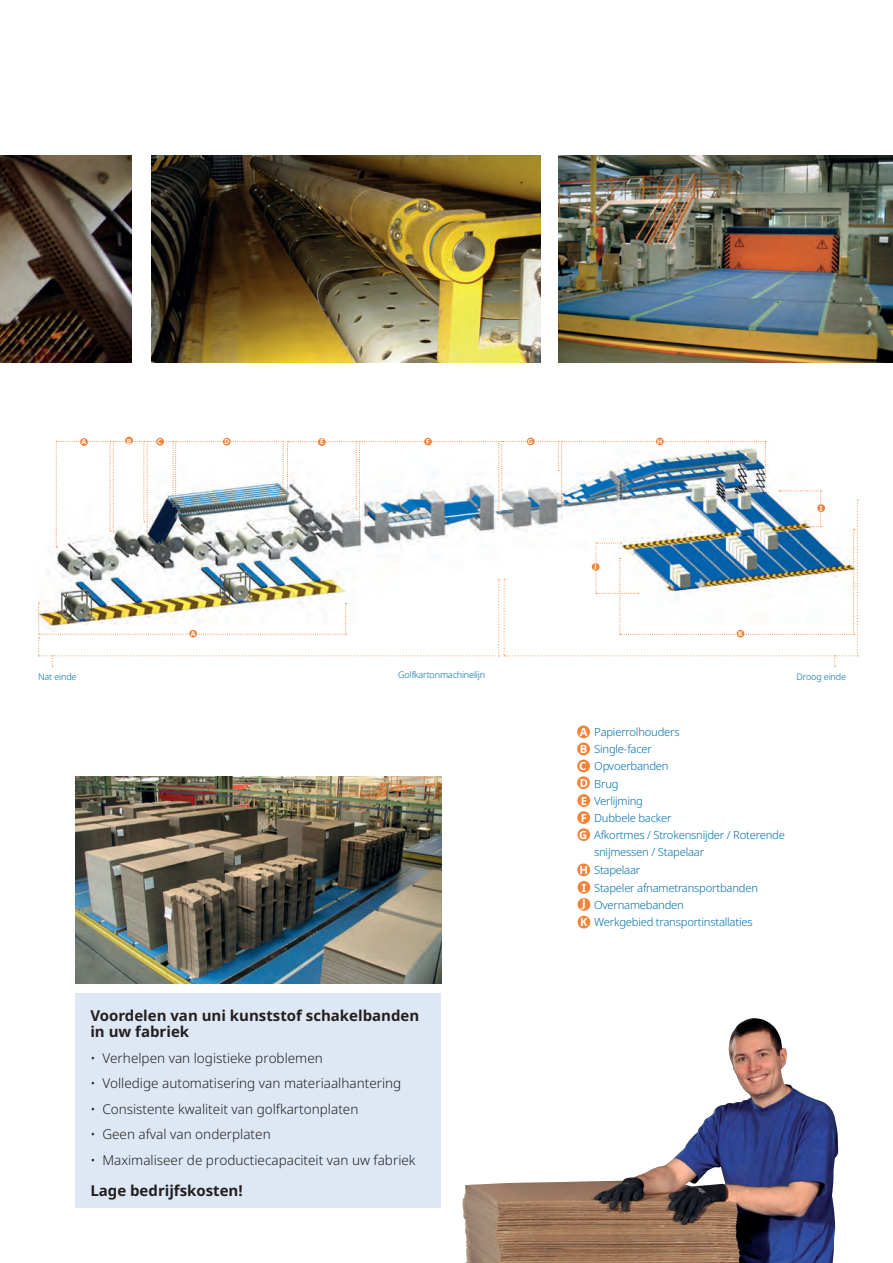
<style>
.page{position:relative;width:893px;height:1263px;background:#fff}
.page>*{position:absolute;margin:0;border:0;box-sizing:border-box;transform-origin:0 0}
.Brottext{font:700 15px/16.5px "Noto Sans";color:#231f20}
.Brottext-2{font:300 13.5px "Noto Sans";color:#231f20}
.Bullet_Point{font:300 11.25px "Noto Sans";letter-spacing:-.02em;color:#006faf}
.Copytext_Fr_light__9{font:700 11.25px "Noto Sans";color:#fff}
.Bullet_Point-2{font:300 9.15px "Noto Sans";letter-spacing:-.02em;color:#006faf}
.Copytext_Fr_light__9-2{font:700 6.75px "Noto Sans";color:#fff}
</style>
<div class="page">
<img style="left:463px;top:1018px;width:375px;height:245px">
<img style="left:558px;top:155px;width:335px;height:207px">
<img style="left:151px;top:155px;width:389px;height:207px">
<div style="left:156px;top:438px;width:8px;height:7px;background:#f48238;border-radius:50%"></div>
<div style="left:223px;top:438px;width:8px;height:8px;background:#f48238;border-radius:50%"></div>
<div style="left:125px;top:437px;width:8px;height:7px;background:#f48238;border-radius:50%"></div>
<svg style="left:80px;top:438px;width:8px;height:8px"></svg>
<svg style="left:318px;top:438px;width:8px;height:8px"></svg>
<div style="left:424px;top:438px;width:8px;height:7px;background:#f48238;border-radius:50%"></div>
<div style="left:656px;top:438px;width:8px;height:7px;background:#f48238;border-radius:50%"></div>
<img style="left:38px;top:441px;width:820px;height:226px">
<div style="left:527px;top:438px;width:8px;height:7px;background:#f48238;border-radius:50%"></div>
<img style="left:0;top:155px;width:132px;height:207px">
<img style="left:75px;top:777px;width:366px;height:207px">
<div style="left:75px;top:993px;width:366px;height:215px;background:#dee8f4"></div>
<div style="left:577px;top:725px;width:13px;height:13px;background:#f48238;border-radius:50%"></div>
<div style="left:577px;top:760px;width:13px;height:12px;background:#f48238;border-radius:50%"></div>
<div style="left:577px;top:742px;width:13px;height:13px;background:#f48238;border-radius:50%"></div>
<div style="left:577px;top:776px;width:13px;height:13px;background:#f48238;border-radius:50%"></div>
<div style="left:578px;top:881px;width:12px;height:13px;background:#f48238;border-radius:50%"></div>
<div style="left:578px;top:898px;width:12px;height:13px;background:#f48238;border-radius:50%"></div>
<div style="left:578px;top:916px;width:12px;height:12px;background:#f48238;border-radius:50%"></div>
<div style="left:577px;top:828px;width:13px;height:13px;background:#f48238;border-radius:50%"></div>
<div style="left:577px;top:863px;width:13px;height:13px;background:#f48238;border-radius:50%"></div>
<div style="left:577px;top:794px;width:13px;height:13px;background:#f48238;border-radius:50%"></div>
<div style="left:577px;top:811px;width:13px;height:13px;background:#f48238;border-radius:50%"></div>
<p class="Copytext_Fr_light__9-2" style="left:82px;top:437px;width:6px">A</p>
<p class="Copytext_Fr_light__9-2" style="left:127px;top:437px;width:6px">B</p>
<p class="Copytext_Fr_light__9-2" style="left:320px;top:437px;width:5px">E</p>
<p class="Copytext_Fr_light__9-2" style="left:426px;top:437px;width:5px">F</p>
<p class="Copytext_Fr_light__9-2" style="left:157px;top:437px;width:6px">C</p>
<p class="Copytext_Fr_light__9-2" style="left:225px;top:437px;width:7px">D</p>
<p class="Copytext_Fr_light__9-2" style="left:528px;top:437px;width:6px">G</p>
<p class="Copytext_Fr_light__9-2" style="left:657px;top:437px;width:7px">H</p>
<p class="Copytext_Fr_light__9-2" style="left:594px;top:561px;width:4px">J</p>
<p class="Copytext_Fr_light__9-2" style="left:191px;top:628px;width:6px">A</p>
<p class="Copytext_Fr_light__9-2" style="left:738px;top:629px;width:6px">K</p>
<p class="Copytext_Fr_light__9-2" style="left:820px;top:503px;width:4px">I</p>
<p class="Bullet_Point-2" style="left:38px;top:670px;width:40px">Nat einde</p>
<p class="Bullet_Point-2" style="left:398px;top:668px;width:89px">Golfkartonmachinelijn</p>
<p class="Bullet_Point-2" style="left:797px;top:670px;width:51px">Droog einde</p>
<p class="Bullet_Point" style="left:594px;top:724px;width:87px">Papierrolhouders</p>
<p class="Bullet_Point" style="left:594px;top:741px;width:59px">Single-facer</p>
<p class="Bullet_Point" style="left:594px;top:758px;width:76px">Opvoerbanden</p>
<p class="Bullet_Point" style="left:594px;top:775px;width:26px">Brug</p>
<p class="Copytext_Fr_light__9" style="left:580px;top:724px;width:9px">A</p>
<p class="Copytext_Fr_light__9" style="left:579px;top:758px;width:9px">C</p>
<p class="Copytext_Fr_light__9" style="left:580px;top:741px;width:9px">B</p>
<p class="Copytext_Fr_light__9" style="left:580px;top:775px;width:10px">D</p>
<p class="Bullet_Point" style="left:594px;top:793px;width:50px">Verlijming</p>
<p class="Bullet_Point" style="left:594px;top:810px;width:79px">Dubbele backer</p>
<p class="Bullet_Point" style="left:594px;top:827px;width:192px">Afkortmes / Strokensnijder / Roterende</p>
<p class="Bullet_Point" style="left:594px;top:844px;width:111px">snijmessen / Stapelaar</p>
<p class="Bullet_Point" style="left:594px;top:862px;width:48px">Stapelaar</p>
<p class="Copytext_Fr_light__9" style="left:581px;top:793px;width:8px">E</p>
<p class="Copytext_Fr_light__9" style="left:581px;top:810px;width:8px">F</p>
<p class="Copytext_Fr_light__9" style="left:579px;top:827px;width:10px">G</p>
<p class="Copytext_Fr_light__9" style="left:579px;top:862px;width:10px">H</p>
<p class="Brottext" style="left:90px;top:1007px;width:330px">Voordelen van uni kunststof schakelbanden in uw fabriek</p>
<p class="Brottext-2" style="left:90px;top:1048px;width:234px">• Verhelpen van logistieke problemen</p>
<p class="Brottext-2" style="left:90px;top:1074px;width:313px">• Volledige automatisering van materiaalhantering</p>
<p class="Brottext-2" style="left:90px;top:1099px;width:270px">• Consistente kwaliteit van golfkartonplaten</p>
<p class="Brottext-2" style="left:90px;top:1125px;width:182px">• Geen afval van onderplaten</p>
<p class="Brottext-2" style="left:90px;top:1150px;width:327px">• Maximaliseer de productiecapaciteit van uw fabriek</p>
<p class="Brottext" style="left:90px;top:1183px;width:154px">Lage bedrijfskosten!</p>
<p class="Bullet_Point" style="left:594px;top:880px;width:165px">Stapeler afnametransportbanden</p>
<p class="Bullet_Point" style="left:594px;top:897px;width:91px">Overnamebanden</p>
<p class="Bullet_Point" style="left:594px;top:914px;width:160px">Werkgebied transportinstallaties</p>
<p class="Copytext_Fr_light__9" style="left:582px;top:880px;width:6px">I</p>
<p class="Copytext_Fr_light__9" style="left:582px;top:895px;width:5px">J</p>
<p class="Copytext_Fr_light__9" style="left:580px;top:914px;width:9px">K</p>
</div>
